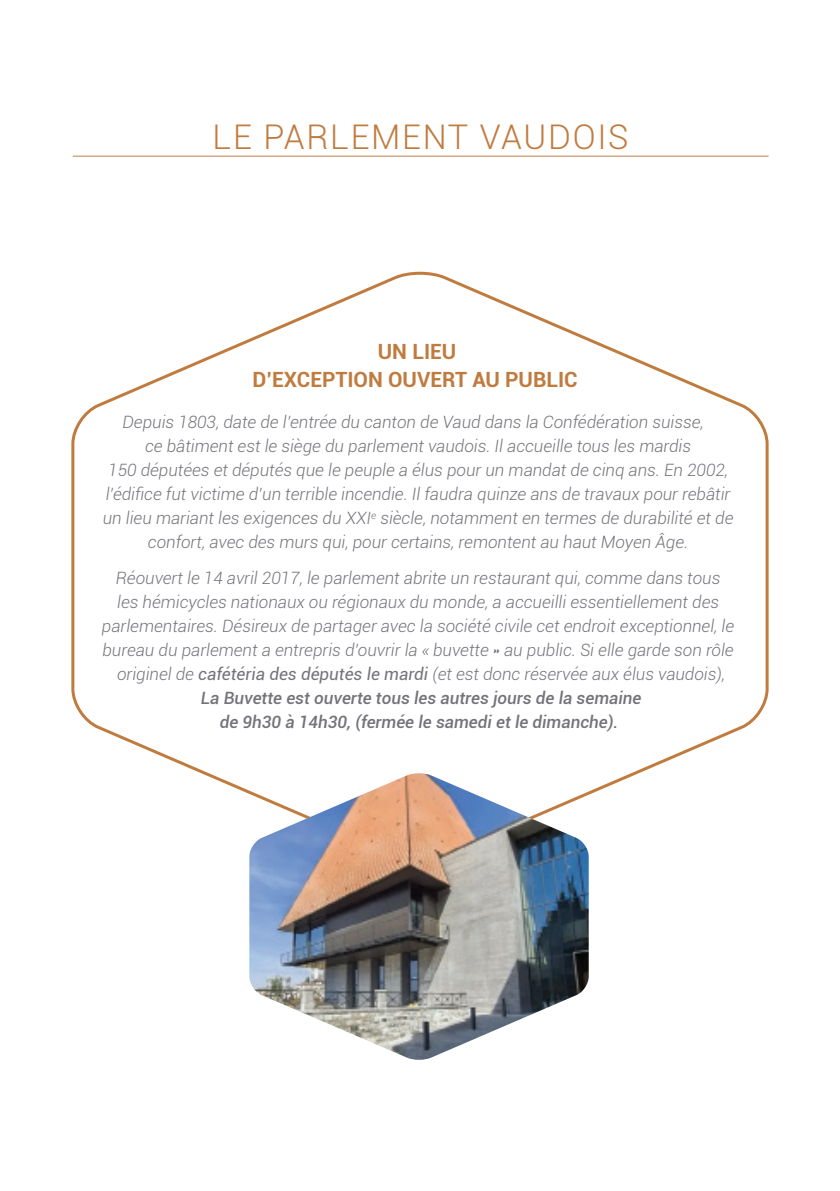
<style>
.page{position:relative;width:840px;height:1191px;background:#fff}
.page>*{position:absolute;margin:0;border:0;box-sizing:border-box;transform-origin:0 0}
.rubrique{font:300 34px "Roboto";letter-spacing:.05em;color:#c07b3f}
.t1{font:700 21px/28px "Roboto";color:#c07b3f;text-align:center}
.txt_intro{font:italic 300 17px/24px "Roboto";color:#747379;text-align:center}
.s1{font-weight:400}
.s2{font-weight:500}
</style>
<div class="page">
<svg style="left:71px;top:271px;width:698px;height:591px"></svg>
<hr style="left:73px;top:156px;width:695px;height:1px;background:#c07b3f">
<img style="left:249px;top:773px;width:339px;height:286px">
<p class="rubrique" style="left:212px;top:113px;width:417px">LE PARLEMENT VAUDOIS</p>
<p class="t1" style="left:252px;top:337px;width:326px">UN LIEU<br>D’EXCEPTION OUVERT AU PUBLIC</p>
<p class="txt_intro" style="left:103px;top:410px;width:631px">Depuis 1803, date de l’entrée du canton de Vaud dans la Confédération suisse,<br>ce bâtiment est le siège du parlement vaudois. Il accueille tous les mardis<br>150 députées et députés que le peuple a élus pour un mandat de cinq ans. En 2002, l’édifice fut victime d’un terrible incendie. Il faudra quinze ans de travaux pour rebâtir un lieu mariant les exigences du XXI<sup>e</sup> siècle, notamment en termes de durabilité et de confort, avec des murs qui, pour certains, remontent au haut Moyen Âge.</p>
<p class="txt_intro" style="left:102px;top:565px;width:633px">Réouvert le 14 avril 2017, le parlement abrite un restaurant qui, comme dans tous<br>les hémicycles nationaux ou régionaux du monde, a accueilli essentiellement des parlementaires. Désireux de partager avec la société civile cet endroit exceptionnel, le bureau du parlement a entrepris d’ouvrir la « buvette » au public. Si elle garde son rôle originel de <span class="s1">cafétéria des députés le mardi</span> (et est donc réservée aux élus vaudois),<br><span class="s2">La Buvette est ouverte tous les autres jours de la semaine<br>de 9h30 à 14h30, (fermée le samedi et le dimanche).</span></p>
</div>
